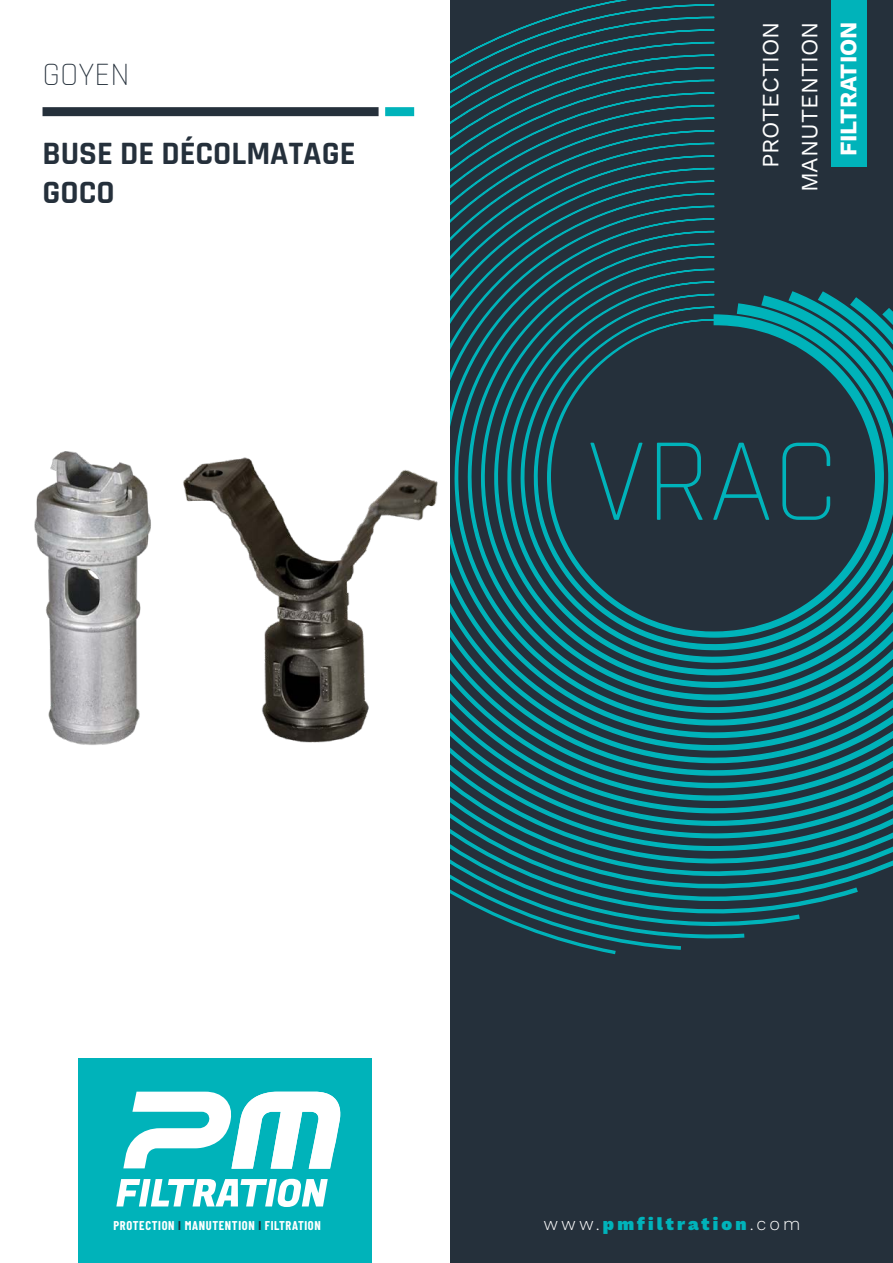
<style>
.page{position:relative;width:893px;height:1263px;background:#fff}
.page>*{position:absolute;margin:0;border:0;box-sizing:border-box;transform-origin:0 0}
.t1{font:300 120px "Rajdhani";color:#00b3ba}
.Titre{font:700 33px/39px "Rajdhani";color:#25303b}
.t2{font:300 33px "Rajdhani";color:#25303b}
.t3{font:23.4px/39px "Work Sans";color:#fff;text-align:right}
.t4{font:700 23.4px "Work Sans";color:#fff}
.t5{font:900 18px "Work Sans";letter-spacing:.175em;color:#00b3ba}
.t6{font:700 12.45px "Barlow Condensed";letter-spacing:.05em;color:#fff}
.s1{color:#25303b}
.s2{font-weight:300;color:#fff}
</style>
<div class="page">
<div style="left:451px;top:0;width:442px;height:1263px;background:#25303b"></div>
<svg style="left:859px;top:299px;width:34px;height:579px"></svg>
<svg style="left:801px;top:291px;width:58px;height:615px"></svg>
<svg style="left:745px;top:291px;width:56px;height:634px"></svg>
<svg style="left:716px;top:303px;width:29px;height:635px"></svg>
<svg style="left:451px;top:0;width:265px;height:955px"></svg>
<div style="left:831px;top:0;width:36px;height:167px;background:#00b3ba"></div>
<div style="left:79px;top:1059px;width:293px;height:204px;background:#00b3ba"></div>
<svg style="left:116px;top:1179px;width:212px;height:28px"></svg>
<svg style="left:123px;top:1091px;width:218px;height:78px"></svg>
<img style="left:34px;top:441px;width:417px;height:311px">
<div style="left:43px;top:107px;width:336px;height:9px;background:#25303b"></div>
<div style="left:385px;top:107px;width:29px;height:9px;background:#00b3ba"></div>
<p class="t2" style="left:43px;top:56px;width:88px">GOYEN</p>
<p class="Titre" style="left:43px;top:135px;width:314px">BUSE DE DÉCOLMATAGE<br>GOCO</p>
<h3 class="t3" style="left:752px;top:192px;width:173px;rotate:-90deg">PROTECTION<br>MANUTENTION</h3>
<h3 class="t4" style="left:835px;top:156px;width:136px;rotate:-90deg">FILTRATION</h3>
<h1 class="t1" style="left:587px;top:415px;width:253px">VRAC</h1>
<p class="t6" style="left:113px;top:1217px;width:209px">PROTECTION <span class="s1">I</span> MANUTENTION <span class="s1">I</span> FILTRATION</p>
<h3 class="t5" style="left:543px;top:1214px;width:259px"><span class="s2">www.</span>pmfiltration<span class="s2">.com</span></h3>
</div>
